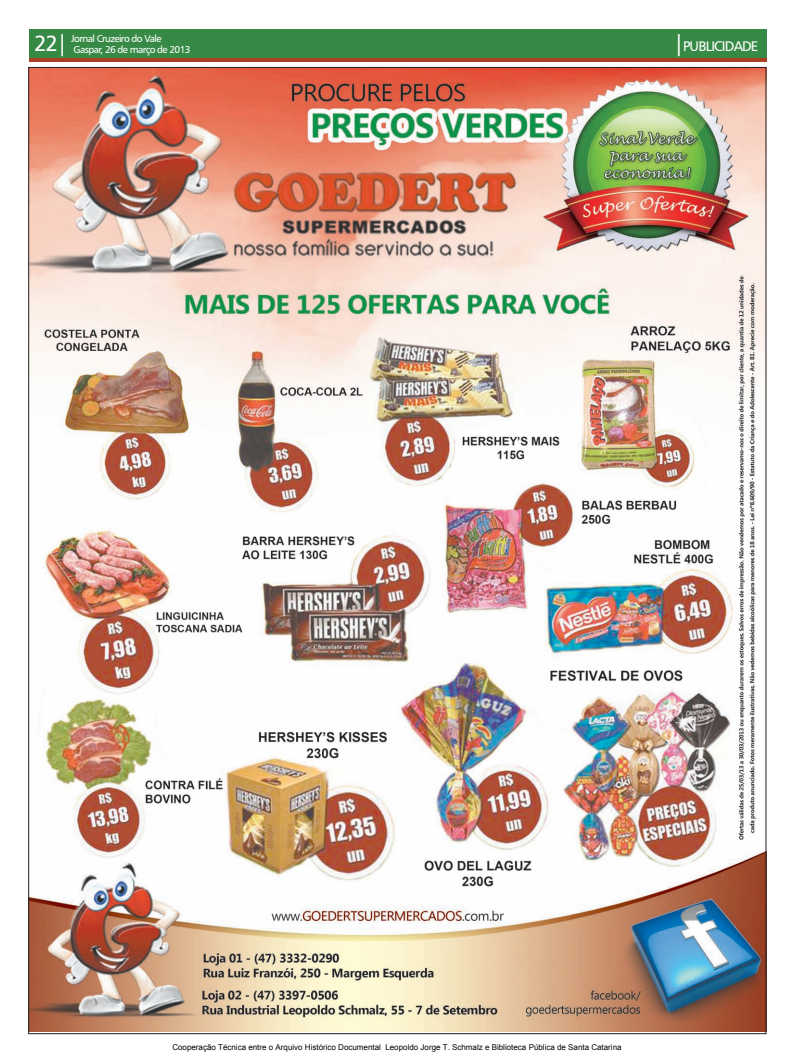
<style>
.page{position:relative;width:794px;height:1063px;background:#fff}
.page>*{position:absolute;margin:0;border:0;box-sizing:border-box;transform-origin:0 0}
.t1{font:22px "Humanist 777 BT Roman B";color:#fff}
.t2{font:14px "Humanist 777 BT Roman B";letter-spacing:-.06em;color:#fff}
.t3{font:10px/11px "Humanist 777 BT Roman B";letter-spacing:-.06em;color:#fff}
.t4{font:8px "Arial";color:#000}
.s1{font-size:22px}
</style>
<div class="page">
<div style="left:30px;top:30px;width:737px;height:28px;background:#378a46"></div>
<hr style="left:30px;top:58px;width:737px;height:3px;background:#ab3f24">
<img style="left:30px;top:69px;width:734px;height:962px">
<h1 class="t1" style="left:34px;top:30px;width:35px">22|</h1>
<h2 class="t2" style="left:673px;top:38px;width:86px"><span class="s1">|</span>PUBLICIDADE</h2>
<p class="t3" style="left:71px;top:33px;width:121px">Jornal Cruzeiro do Vale<br>Gaspar, 26 de março de 2013</p>
<p class="t4" style="left:172px;top:1042px;width:451px">Cooperação Técnica entre o Arquivo Histórico Documental Leopoldo Jorge T. Schmalz e Biblioteca Pública de Santa Catarina</p>
</div>
